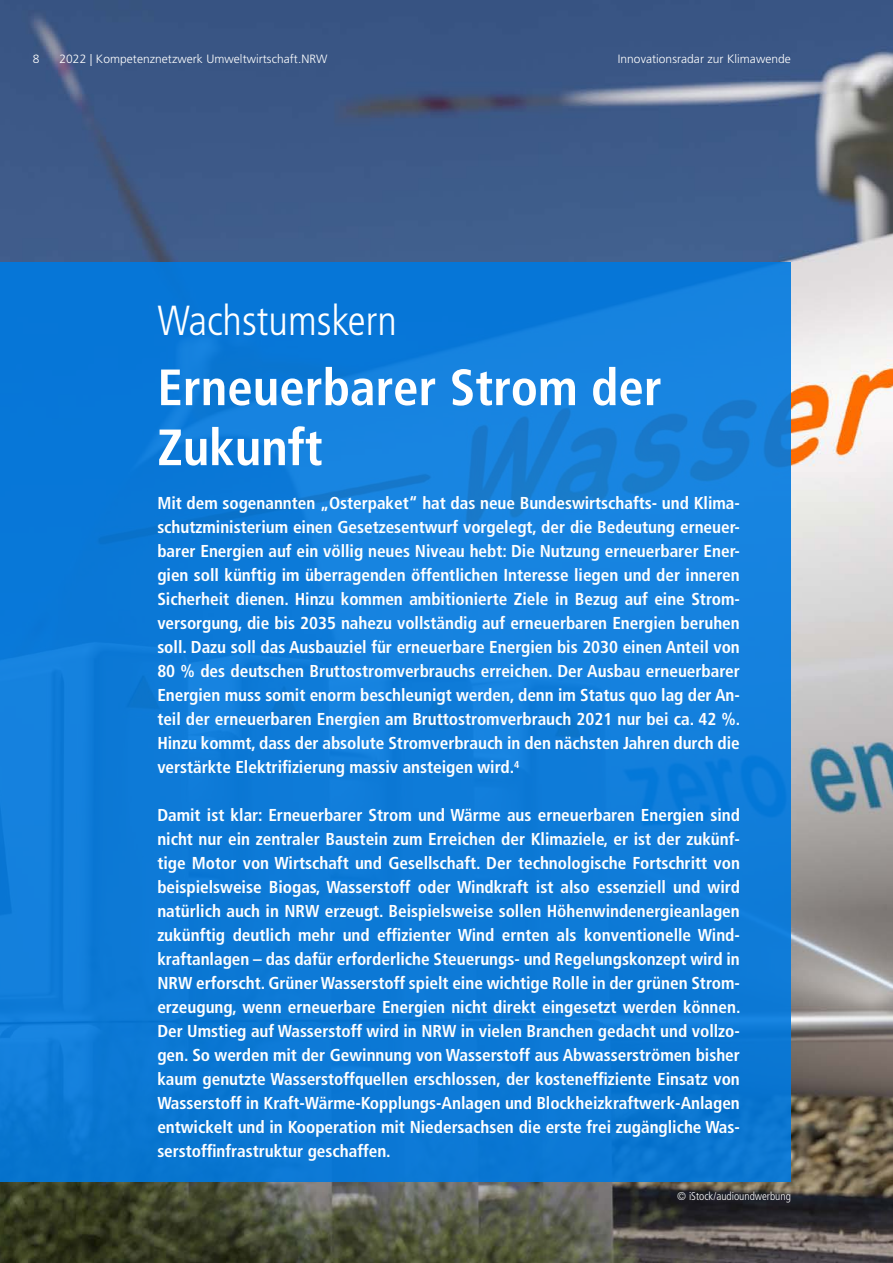
<style>
.page{position:relative;width:893px;height:1263px;background:#fff}
.page>*{position:absolute;margin:0;border:0;box-sizing:border-box;transform-origin:0 0}
.H1_Wachstumskerne{font:700 condensed 51px/60px "Frutiger LT Std";color:#fff}
.H1_Wachstumskerne-2{font:300 condensed 42px "Frutiger LT Std";color:#fff}
.P_Einleitungstext_2{font:700 condensed 17.25px/24px "Frutiger LT Std";color:#fff;text-align:justify}
.t1{font:300 12px "Frutiger LT Std";letter-spacing:.005em;color:#fff}
.Caption_Wachstumsker{font:300 condensed 11.25px "Frutiger LT Std";color:#fff}
</style>
<div class="page">
<img style="left:0;top:0;width:893px;height:1263px">
<div style="left:0;top:262px;width:791px;height:920px;background:#0e7ad7"></div>
<p class="t1" style="left:33px;top:52px;width:8px">8</p>
<p class="t1" style="left:60px;top:52px;width:270px">2022 | Kompetenznetzwerk Umweltwirtschaft.NRW</p>
<p class="t1" style="left:618px;top:52px;width:175px">Innovationsradar zur Klimawende</p>
<h1 class="H1_Wachstumskerne-2" style="left:157px;top:296px;width:241px">Wachstumskern</h1>
<h1 class="H1_Wachstumskerne" style="left:157px;top:358px;width:506px">Erneuerbarer Strom der<br>Zukunft</h1>
<p class="P_Einleitungstext_2" style="left:157px;top:491px;width:585px">Mit dem sogenannten „Osterpaket“ hat das neue Bundeswirtschafts- und Klima&shy;schutzministerium einen Gesetzesentwurf vorgelegt, der die Bedeutung erneuer&shy;barer Energien auf ein völlig neues Niveau hebt: Die Nutzung erneuerbarer Ener&shy;gien soll künftig im überragenden öffentlichen Interesse liegen und der inneren Sicherheit dienen. Hinzu kommen ambitionierte Ziele in Bezug auf eine Strom&shy;versorgung, die bis 2035 nahezu vollständig auf erneuerbaren Energien beruhen soll. Dazu soll das Ausbauziel für erneuerbare Energien bis 2030 einen Anteil von 80 % des deutschen Bruttostromverbrauchs erreichen. Der Ausbau erneuerbarer Energien muss somit enorm beschleunigt werden, denn im Status quo lag der An&shy;teil der erneuerbaren Energien am Bruttostromverbrauch 2021 nur bei ca. 42 %.<br>Hinzu kommt, dass der absolute Stromverbrauch in den nächsten Jahren durch die verstärkte Elektrifizierung massiv ansteigen wird.<sup>4</sup></p>
<p class="P_Einleitungstext_2" style="left:157px;top:803px;width:585px">Damit ist klar: Erneuerbarer Strom und Wärme aus erneuerbaren Energien sind nicht nur ein zentraler Baustein zum Erreichen der Klimaziele, er ist der zukünf&shy;tige Motor von Wirtschaft und Gesellschaft. Der technologische Fortschritt von beispielsweise Biogas, Wasserstoff oder Windkraft ist also essenziell und wird natürlich auch in NRW erzeugt. Beispielsweise sollen Höhenwindenergieanlagen zukünftig deutlich mehr und effizienter Wind ernten als konventionelle Wind&shy;kraftanlagen – das dafür erforderliche Steuerungs- und Regelungskonzept wird in NRW erforscht. Grüner Wasserstoff spielt eine wichtige Rolle in der grünen Strom&shy;erzeugung, wenn erneuerbare Energien nicht direkt eingesetzt werden können.<br>Der Umstieg auf Wasserstoff wird in NRW in vielen Branchen gedacht und vollzo&shy;gen. So werden mit der Gewinnung von Wasserstoff aus Abwasserströmen bisher kaum genutzte Wasserstoffquellen erschlossen, der kosteneffiziente Einsatz von Wasserstoff in Kraft-Wärme-Kopplungs-Anlagen und Blockheizkraftwerk-Anlagen entwickelt und in Kooperation mit Niedersachsen die erste frei zugängliche Was&shy;serstoffinfrastruktur geschaffen.</p>
<p class="Caption_Wachstumsker" style="left:677px;top:1190px;width:115px">© iStock/audioundwerbung</p>
</div>
